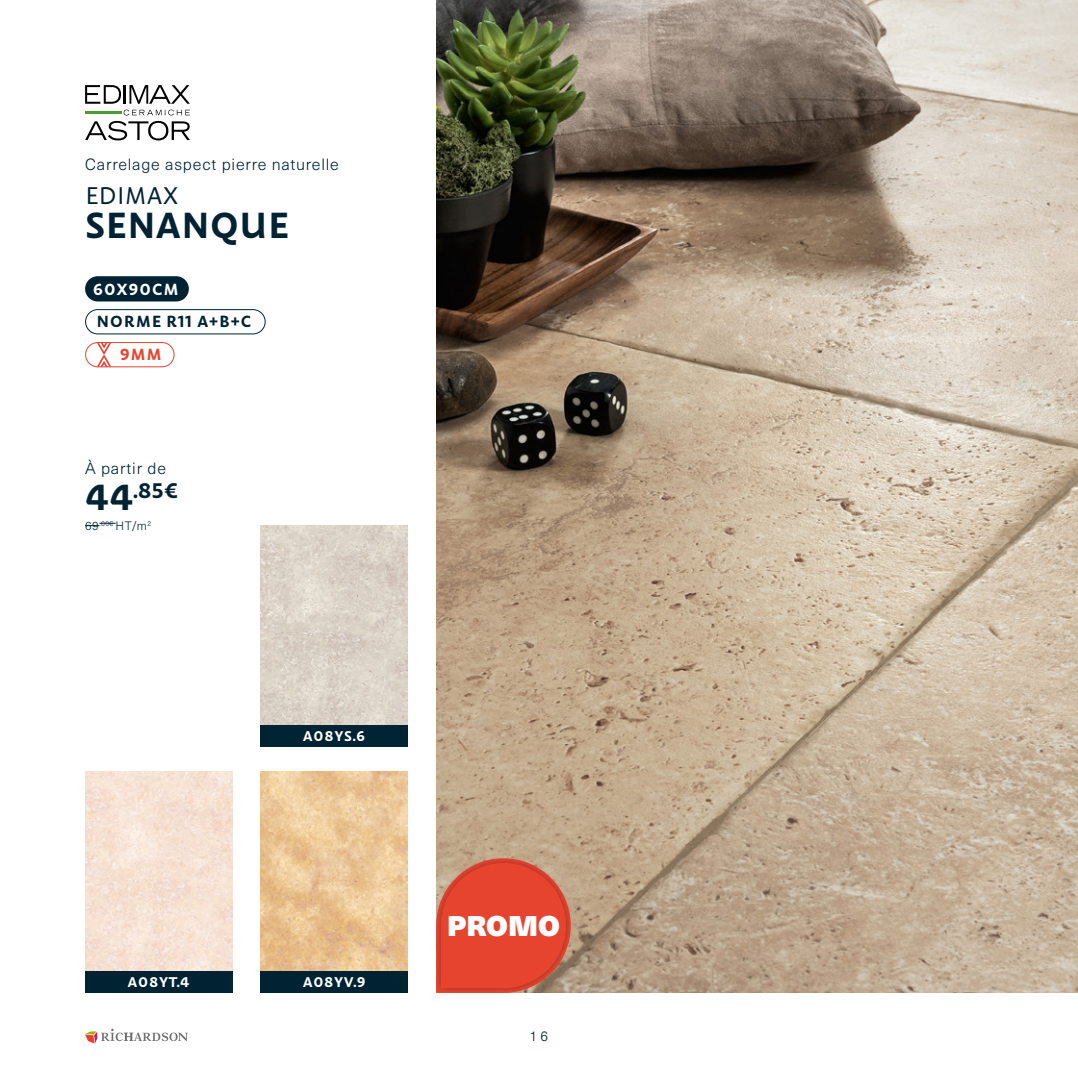
<style>
.page{position:relative;width:1078px;height:1078px;background:#fff}
.page>*{position:absolute;margin:0;border:0;box-sizing:border-box;transform-origin:0 0}
.t1{font:700 36px "Carolineale";letter-spacing:-.005em;color:#002333}
.t2{font:28px "Neue Haas Unica W1 G X Black";color:#fff}
.t3{font:24px "Carolineale";letter-spacing:-.015em;color:#002333}
.t4{font:700 21px "Carolineale";color:#002333}
.t5{font:300 16px "Neue Haas Unica W1 G";letter-spacing:.05em;color:#002333}
.t6{font:700 16px "Carolineale";letter-spacing:.045em;color:#002333}
.t7{font:700 16px "Carolineale";letter-spacing:.05em;color:#fff}
.t8{font:700 16px "Carolineale";color:#e7442f}
.t9{font:700 14px "Carolineale";letter-spacing:.05em;color:#fff}
.t10{font:300 14px "Neue Haas Unica W1 G";color:#002333}
.t11{font:300 12px "Neue Haas Unica W1 G";color:#002333}
.s1{font-size:36px}
</style>
<div class="page">
<svg style="left:85px;top:1028px;width:103px;height:15px"></svg>
<svg style="left:85px;top:121px;width:105px;height:19px"></svg>
<svg style="left:124px;top:110px;width:66px;height:5px"></svg>
<hr style="left:85px;top:111px;width:36px;height:3px;background:#4e9a34">
<svg style="left:85px;top:85px;width:105px;height:19px"></svg>
<img style="left:260px;top:771px;width:147px;height:200px">
<img style="left:260px;top:526px;width:147px;height:199px">
<img style="left:85px;top:771px;width:147px;height:200px">
<img style="left:436px;top:0;width:641px;height:992px">
<svg style="left:85px;top:523px;width:31px;height:3px"></svg>
<div style="left:433px;top:856px;width:139px;height:138px;background:#000;opacity:.33"></div>
<svg style="left:436px;top:858px;width:134px;height:134px;background:#dc513b"></svg>
<div style="left:85px;top:342px;width:89px;height:25px;border:1px solid #e7442f;border-radius:12px"></div>
<svg style="left:97px;top:342px;width:14px;height:25px"></svg>
<div style="left:85px;top:276px;width:104px;height:25px;background:#002333;border-radius:13px"></div>
<div style="left:85px;top:309px;width:180px;height:25px;border:1px solid #002333;border-radius:12px"></div>
<div style="left:260px;top:725px;width:147px;height:21px;background:#002333"></div>
<div style="left:85px;top:971px;width:147px;height:21px;background:#002333"></div>
<div style="left:260px;top:971px;width:147px;height:21px;background:#002333"></div>
<p class="t5" style="left:85px;top:153px;width:255px">Carrelage aspect pierre naturelle</p>
<p class="t3" style="left:85px;top:177px;width:95px">EDIMAX</p>
<p class="t1" style="left:85px;top:197px;width:206px">SENANQUE</p>
<p class="t7" style="left:93px;top:277px;width:87px">60X90CM</p>
<p class="t6" style="left:96px;top:309px;width:156px">NORME R11 A+B+C</p>
<p class="t8" style="left:120px;top:341px;width:44px">9MM</p>
<p class="t5" style="left:85px;top:456px;width:82px">À partir de</p>
<p class="t4" style="left:85px;top:474px;width:94px"><span class="s1">44</span>.85€</p>
<p class="t11" style="left:85px;top:516px;width:68px">69<sup>.00€</sup> HT/m<sup>2</sup></p>
<p class="t9" style="left:303px;top:725px;width:64px">A08YS.6</p>
<p class="t9" style="left:127px;top:970px;width:64px">A08YT.4</p>
<p class="t9" style="left:302px;top:970px;width:64px">A08YV.9</p>
<p class="t2" style="left:447px;top:902px;width:114px">PROMO</p>
<p class="t10" style="left:530px;top:1025px;width:20px">16</p>
</div>
